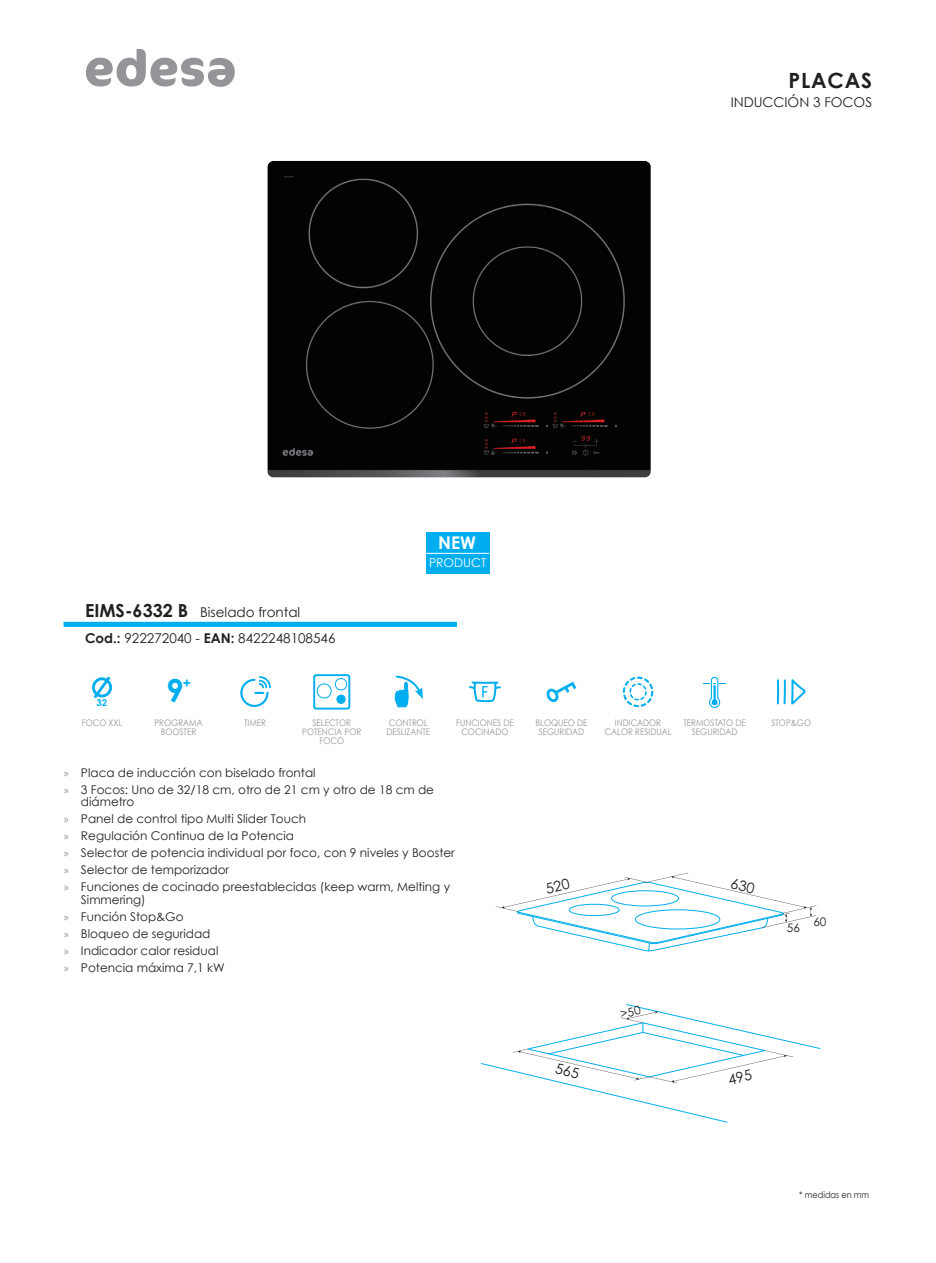
<style>
.page{position:relative;width:936px;height:1263px;background:#fff}
.page>*{position:absolute;margin:0;border:0;box-sizing:border-box;transform-origin:0 0}
.t1{font:700 31.65px "Century Gothic Pro";color:#00aeef}
.t2{font:700 21px "Century Gothic";letter-spacing:.04em;color:#231f20}
.t3{font:700 17.55px "Century Gothic";color:#fff}
.t4{font:700 13.8px "Century Gothic Pro";color:#00aeef}
.t5{font:13.5px/26px "Century Gothic";color:#231f20}
.t6{font:12.15px "Century Gothic";color:#fff}
.t7{font:12px/17px "Century Gothic";color:#231f20}
.t8{font:11.85px "Century Gothic";color:#231f20}
.t9{font:700 9.45px "Century Gothic Pro";color:#00aeef}
.t10{font:9px/9px "Century Gothic";color:#939598;text-align:center;scale:.9 1}
.t11{font:9px "Century Gothic";color:#231f20;scale:.9 1}
.s1{font-weight:700;font-size:18px}
.s2{font-weight:700}
.s3{font-family:"Myriad Pro";color:#939598}
</style>
<div class="page">
<svg style="left:86px;top:49px;width:149px;height:38px"></svg>
<div style="left:63px;top:622px;width:394px;height:5px;background:#00aeef"></div>
<img style="left:267px;top:160px;width:384px;height:318px">
<div style="left:425px;top:532px;width:64px;height:42px;background:#00aeef"></div>
<hr style="left:426px;top:553px;width:63px;height:1px;background:#fff">
<svg style="left:92px;top:676px;width:20px;height:23px"></svg>
<svg style="left:776px;top:679px;width:30px;height:26px"></svg>
<svg style="left:703px;top:677px;width:23px;height:31px"></svg>
<svg style="left:622px;top:677px;width:31px;height:30px"></svg>
<svg style="left:546px;top:682px;width:30px;height:20px"></svg>
<svg style="left:469px;top:681px;width:32px;height:21px"></svg>
<svg style="left:394px;top:675px;width:29px;height:33px"></svg>
<div style="left:313px;top:674px;width:37px;height:35px;border:2px solid #00aeef;border-radius:2px"></div>
<svg style="left:316px;top:678px;width:31px;height:21px"></svg>
<div style="left:337px;top:695px;width:8px;height:8px;background:#00aeef;border-radius:50%"></div>
<div style="left:336px;top:695px;width:9px;height:9px;border:1px solid #00aeef;border-radius:50%"></div>
<svg style="left:240px;top:676px;width:31px;height:31px"></svg>
<svg style="left:495px;top:873px;width:321px;height:78px"></svg>
<svg style="left:481px;top:1004px;width:339px;height:119px"></svg>
<p class="t5" style="left:85px;top:599px;width:252px"><span class="s1">EIMS-6332 B</span> Biselado frontal<br><span class="s2">Cod.:</span> 922272040 - <span class="s2">EAN:</span> 8422248108546</p>
<p class="t9" style="left:97px;top:697px;width:12px">32</p>
<h1 class="t1" style="left:166px;top:671px;width:19px">9</h1>
<p class="t4" style="left:183px;top:674px;width:10px">+</p>
<h3 class="t3" style="left:438px;top:532px;width:39px">NEW</h3>
<p class="t6" style="left:429px;top:555px;width:59px">PRODUCT</p>
<h2 class="t2" style="left:788px;top:67px;width:85px">PLACAS</h2>
<p class="t5" style="left:730px;top:89px;width:143px">INDUCCIÓN 3 FOCOS</p>
<p class="t10" style="left:82px;top:718px;width:46px">FOCO XXL</p>
<p class="t10" style="left:154px;top:718px;width:55px">PROGRAMA<br>BOOSTER</p>
<p class="t10" style="left:244px;top:718px;width:26px">TIMER</p>
<p class="t10" style="left:302px;top:718px;width:67px">SELECTOR<br>POTENCIA POR<br>FOCO</p>
<p class="t10" style="left:386px;top:718px;width:50px;text-align:left">CONTROL<br>DESLIZANTE</p>
<p class="t10" style="left:535px;top:718px;width:59px">BLOQUEO DE<br>SEGURIDAD</p>
<p class="t10" style="left:604px;top:718px;width:76px">INDICADOR<br>CALOR RESIDUAL</p>
<p class="t10" style="left:456px;top:718px;width:66px">FUNCIONES DE<br>COCINADO</p>
<p class="t10" style="left:683px;top:718px;width:71px">TERMOSTATO DE<br>SEGURIDAD</p>
<p class="t10" style="left:771px;top:718px;width:45px">STOP&amp;GO</p>
<p class="t7" style="left:64px;top:764px;width:371px"><span class="s3">»</span> Placa de inducción con biselado frontal<br><span class="s3">»</span> 3 Focos: Uno de 32/18 cm, otro de 21 cm y otro de 18 cm de</p>
<p class="t7" style="left:64px;top:793px;width:392px;text-indent:17px">diámetro<br><span class="s3">»</span> Panel de control tipo Multi Slider Touch<br><span class="s3">»</span> Regulación Continua de la Potencia<br><span class="s3">»</span> Selector de potencia individual por foco, con 9 niveles y Booster <span class="s3">»</span> Selector de temporizador<br><span class="s3">»</span> Funciones de cocinado preestablecidas (keep warm, Melting y</p>
<p class="t7" style="left:64px;top:891px;width:162px;text-indent:17px">Simmering)<br><span class="s3">»</span> Función Stop&amp;Go<br><span class="s3">»</span> Bloqueo de seguridad<br><span class="s3">»</span> Indicador calor residual <span class="s3">»</span> Potencia máxima 7,1 kW</p>
<p class="t8" style="left:786px;top:920px;width:15px">56</p>
<p class="t8" style="left:813px;top:915px;width:15px">60</p>
<p class="t11" style="left:799px;top:1189px;width:79px">* medidas en mm</p>
</div>
